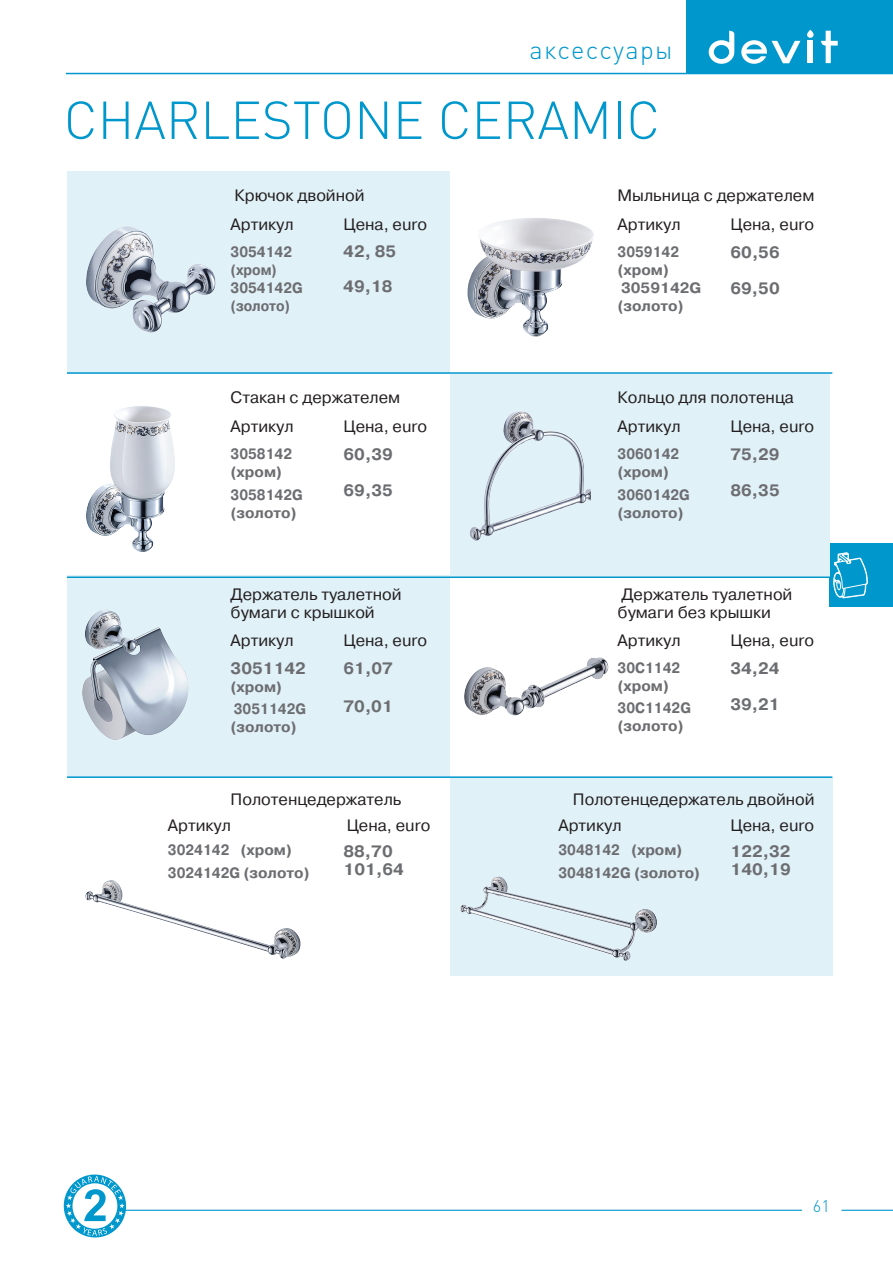
<style>
.page{position:relative;width:893px;height:1263px;background:#fff}
.page>*{position:absolute;margin:0;border:0;box-sizing:border-box;transform-origin:0 0}
.название_марки{font:300 52.5px "DIN Cyr";color:#0097cd}
.название_марки-2{font:300 25.5px "DIN Cyr";letter-spacing:.05em;color:#0097cd}
.t1{font:16.5px/18px "Pragmatica C";color:#231f20}
.Wtyf{font:700 16.5px/18px "Pragmatica C";color:#6c6d70}
.Стиль_абзаца_2{font:300 16.5px "DIN Cyr";color:#0097cd}
.artkul{font:700 15px "Pragmatica C";color:#6c6d70;scale:.9 1}
.artkul-2{font:700 15px "Pragmatica C";color:#6c6d70}
</style>
<div class="page">
<div style="left:829px;top:543px;width:64px;height:64px;background:#0097cd"></div>
<div style="left:686px;top:0;width:207px;height:74px;background:#0097cd"></div>
<hr style="left:66px;top:73px;width:827px;height:1px;background:#0097cd">
<svg style="left:709px;top:31px;width:25px;height:33px"></svg>
<div style="left:808px;top:41px;width:5px;height:22px;background:#fff"></div>
<svg style="left:741px;top:40px;width:59px;height:24px"></svg>
<svg style="left:821px;top:31px;width:17px;height:32px"></svg>
<svg style="left:807px;top:30px;width:7px;height:8px"></svg>
<hr style="left:117px;top:1210px;width:776px;height:1px;background:#0097cd">
<div style="left:802px;top:1189px;width:40px;height:38px;background:#fff;border-radius:50%"></div>
<svg style="left:833px;top:552px;width:35px;height:46px"></svg>
<svg style="left:64px;top:1174px;width:62px;height:64px"></svg>
<div style="left:67px;top:172px;width:383px;height:202px;background:#e1f1f8"></div>
<div style="left:67px;top:576px;width:383px;height:202px;background:#e1f1f8"></div>
<div style="left:450px;top:374px;width:379px;height:202px;background:#e1f1f8"></div>
<div style="left:450px;top:778px;width:382px;height:198px;background:#e1f1f8"></div>
<img style="left:86px;top:226px;width:130px;height:107px">
<img style="left:469px;top:411px;width:121px;height:130px">
<img style="left:467px;top:218px;width:127px;height:119px">
<img style="left:86px;top:406px;width:89px;height:146px">
<img style="left:66px;top:575px;width:148px;height:203px">
<img style="left:464px;top:657px;width:145px;height:59px">
<img style="left:85px;top:880px;width:216px;height:79px">
<img style="left:460px;top:876px;width:197px;height:85px">
<hr style="left:67px;top:372px;width:765px;height:2px;background:#0097cd">
<hr style="left:67px;top:576px;width:765px;height:2px;background:#0097cd">
<hr style="left:67px;top:776px;width:765px;height:2px;background:#0097cd">
<p class="название_марки-2" style="left:530px;top:36px;width:144px">аксессуары</p>
<p class="название_марки" style="left:64px;top:90px;width:598px">CHARLESTONE CERAMIC</p>
<p class="t1" style="left:234px;top:186px;width:132px">Крючок двойной</p>
<p class="t1" style="left:618px;top:186px;width:198px">Мыльница с держателем</p>
<p class="t1" style="left:231px;top:216px;width:65px">Артикул</p>
<p class="t1" style="left:344px;top:216px;width:85px">Цена, euro</p>
<p class="t1" style="left:618px;top:216px;width:65px">Артикул</p>
<p class="t1" style="left:730px;top:216px;width:85px">Цена, euro</p>
<p class="artkul" style="left:231px;top:244px;width:70px">3054142</p>
<p class="artkul" style="left:231px;top:262px;width:53px">(хром)</p>
<p class="artkul" style="left:231px;top:280px;width:82px">3054142G</p>
<p class="artkul" style="left:231px;top:298px;width:68px">(золото)</p>
<p class="Wtyf" style="left:343px;top:243px;width:55px">42, 85</p>
<p class="Wtyf" style="left:343px;top:278px;width:51px">49,18</p>
<p class="artkul" style="left:618px;top:244px;width:70px">3059142</p>
<p class="artkul-2" style="left:618px;top:262px;width:53px">(хром)</p>
<p class="artkul-2" style="left:621px;top:280px;width:82px">3059142G</p>
<p class="artkul-2" style="left:618px;top:298px;width:68px">(золото)</p>
<p class="Wtyf" style="left:730px;top:244px;width:51px">60,56</p>
<p class="Wtyf" style="left:730px;top:280px;width:51px">69,50</p>
<p class="t1" style="left:231px;top:388px;width:171px">Стакан с держателем</p>
<p class="t1" style="left:618px;top:388px;width:178px">Кольцо для полотенца</p>
<p class="t1" style="left:231px;top:418px;width:65px">Артикул</p>
<p class="t1" style="left:344px;top:418px;width:85px">Цена, euro</p>
<p class="t1" style="left:618px;top:418px;width:65px">Артикул</p>
<p class="t1" style="left:730px;top:418px;width:85px">Цена, euro</p>
<p class="artkul" style="left:231px;top:446px;width:70px">3058142</p>
<p class="artkul-2" style="left:231px;top:464px;width:53px">(хром)</p>
<p class="artkul" style="left:231px;top:486px;width:82px">3058142G</p>
<p class="artkul-2" style="left:231px;top:504px;width:68px">(золото)</p>
<p class="Wtyf" style="left:344px;top:446px;width:51px">60,39</p>
<p class="Wtyf" style="left:344px;top:482px;width:51px">69,35</p>
<p class="artkul" style="left:618px;top:446px;width:70px">3060142</p>
<p class="artkul-2" style="left:618px;top:464px;width:53px">(хром)</p>
<p class="artkul" style="left:618px;top:486px;width:82px">3060142G</p>
<p class="artkul-2" style="left:618px;top:504px;width:68px">(золото)</p>
<p class="Wtyf" style="left:730px;top:446px;width:51px">75,29</p>
<p class="Wtyf" style="left:730px;top:482px;width:51px">86,35</p>
<p class="t1" style="left:231px;top:586px;width:173px">Держатель туалетной бумаги с крышкой</p>
<p class="t1" style="left:618px;top:586px;width:176px">Держатель туалетной бумаги без крышки</p>
<p class="t1" style="left:231px;top:632px;width:65px">Артикул</p>
<p class="t1" style="left:344px;top:631px;width:85px">Цена, euro</p>
<p class="t1" style="left:618px;top:632px;width:65px">Артикул</p>
<p class="t1" style="left:730px;top:632px;width:85px">Цена, euro</p>
<p class="Wtyf" style="left:231px;top:659px;width:77px">3051142</p>
<p class="artkul-2" style="left:231px;top:679px;width:53px">(хром)</p>
<p class="artkul" style="left:234px;top:701px;width:82px">3051142G</p>
<p class="artkul-2" style="left:231px;top:719px;width:68px">(золото)</p>
<p class="Wtyf" style="left:344px;top:659px;width:51px">61,07</p>
<p class="Wtyf" style="left:344px;top:698px;width:51px">70,01</p>
<p class="artkul" style="left:618px;top:659px;width:71px">30C1142</p>
<p class="artkul-2" style="left:618px;top:677px;width:53px">(хром)</p>
<p class="artkul" style="left:618px;top:700px;width:83px">30C1142G</p>
<p class="artkul-2" style="left:618px;top:718px;width:68px">(золото)</p>
<p class="Wtyf" style="left:730px;top:659px;width:51px">34,24</p>
<p class="Wtyf" style="left:730px;top:695px;width:51px">39,21</p>
<p class="t1" style="left:231px;top:791px;width:172px">Полотенцедержатель</p>
<p class="t1" style="left:573px;top:791px;width:243px">Полотенцедержатель двойной</p>
<p class="t1" style="left:168px;top:817px;width:65px">Артикул</p>
<p class="t1" style="left:347px;top:816px;width:85px">Цена, euro</p>
<p class="t1" style="left:558px;top:817px;width:65px">Артикул</p>
<p class="t1" style="left:730px;top:817px;width:85px">Цена, euro</p>
<p class="artkul" style="left:168px;top:842px;width:139px">3024142 (хром)</p>
<p class="artkul" style="left:168px;top:865px;width:159px">3024142G (золото)</p>
<p class="Wtyf" style="left:344px;top:842px;width:51px">88,70</p>
<p class="Wtyf" style="left:344px;top:860px;width:62px">101,64</p>
<p class="artkul" style="left:558px;top:842px;width:139px">3048142 (хром)</p>
<p class="artkul" style="left:558px;top:865px;width:159px">3048142G (золото)</p>
<p class="Wtyf" style="left:730px;top:842px;width:62px">122,32<br>140,19</p>
<p class="Стиль_абзаца_2" style="left:813px;top:1197px;width:18px">61</p>
</div>
